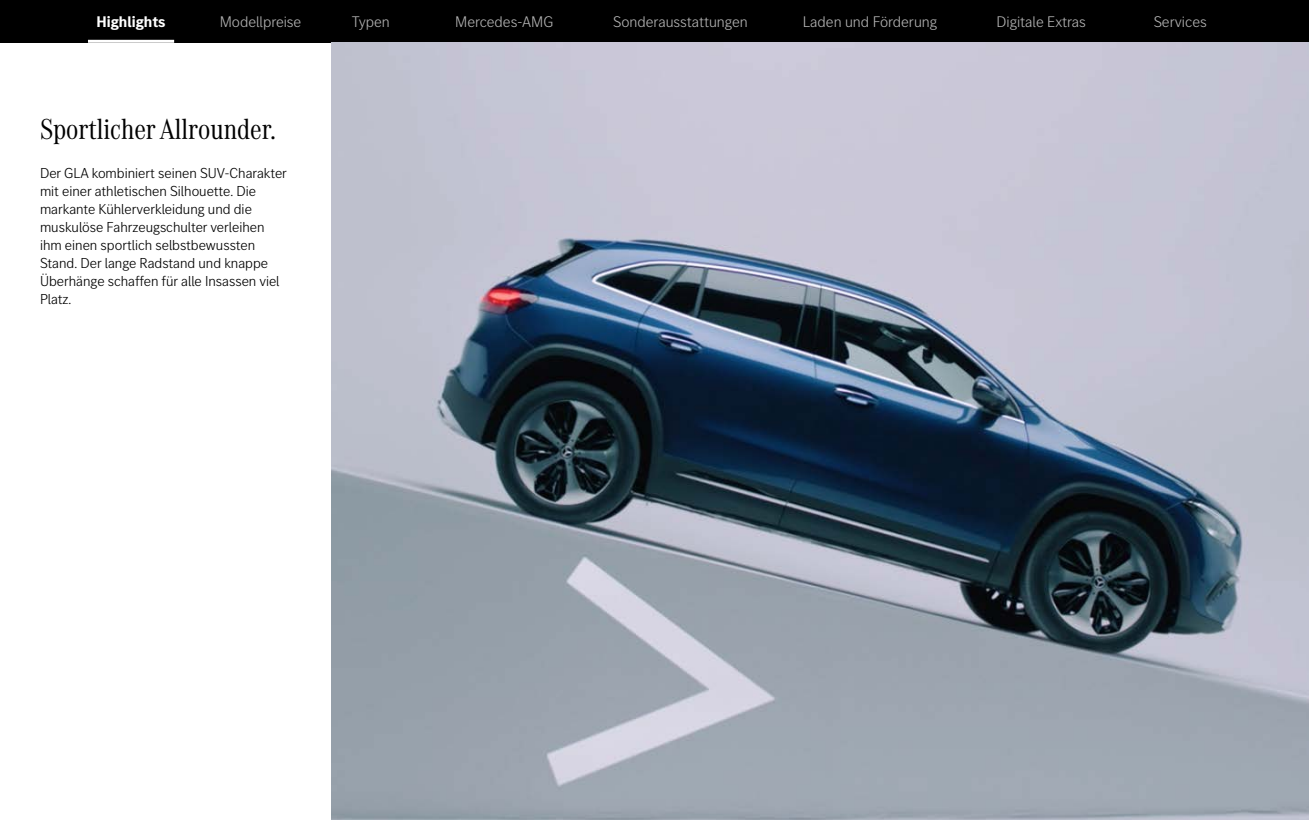
<style>
.page{position:relative;width:1309px;height:820px;background:#fff}
.page>*{position:absolute;margin:0;border:0;box-sizing:border-box;transform-origin:0 0}
.t1{font:30px "MB Corpo A Title Cond";color:#000}
.t2{font:300 16px "MB Corpo S Title";color:#b2b2b2}
.t3{font:700 16px "MB Corpo S Title";color:#fff}
.t4{font:300 15px/18px "MB Corpo S Title";color:#000}
</style>
<div class="page">
<div style="left:0;top:0;width:1309px;height:43px;background:#000"></div>
<hr style="left:88px;top:40px;width:86px;height:3px;background:#fff">
<img style="left:331px;top:43px;width:978px;height:777px">
<p class="t3" style="left:96px;top:11px;width:71px">Highlights</p>
<p class="t2" style="left:220px;top:12px;width:83px">Modellpreise</p>
<p class="t2" style="left:352px;top:12px;width:39px">Typen</p>
<p class="t2" style="left:455px;top:12px;width:100px">Mercedes-AMG</p>
<p class="t2" style="left:613px;top:12px;width:136px">Sonderausstattungen</p>
<p class="t2" style="left:803px;top:12px;width:136px">Laden und Förderung</p>
<p class="t2" style="left:997px;top:12px;width:91px">Digitale Extras</p>
<p class="t2" style="left:1154px;top:12px;width:55px">Services</p>
<h1 class="t1" style="left:40px;top:110px;width:237px">Sportlicher Allrounder.</h1>
<p class="t4" style="left:40px;top:163px;width:249px">Der GLA kombiniert seinen SUV-Charakter mit einer athletischen Silhouette. Die markante Kühlerverkleidung und die muskulöse Fahrzeugschulter verleihen ihm einen sportlich selbstbewussten Stand. Der lange Radstand und knappe Überhänge schaffen für alle Insassen viel Platz.</p>
</div>
